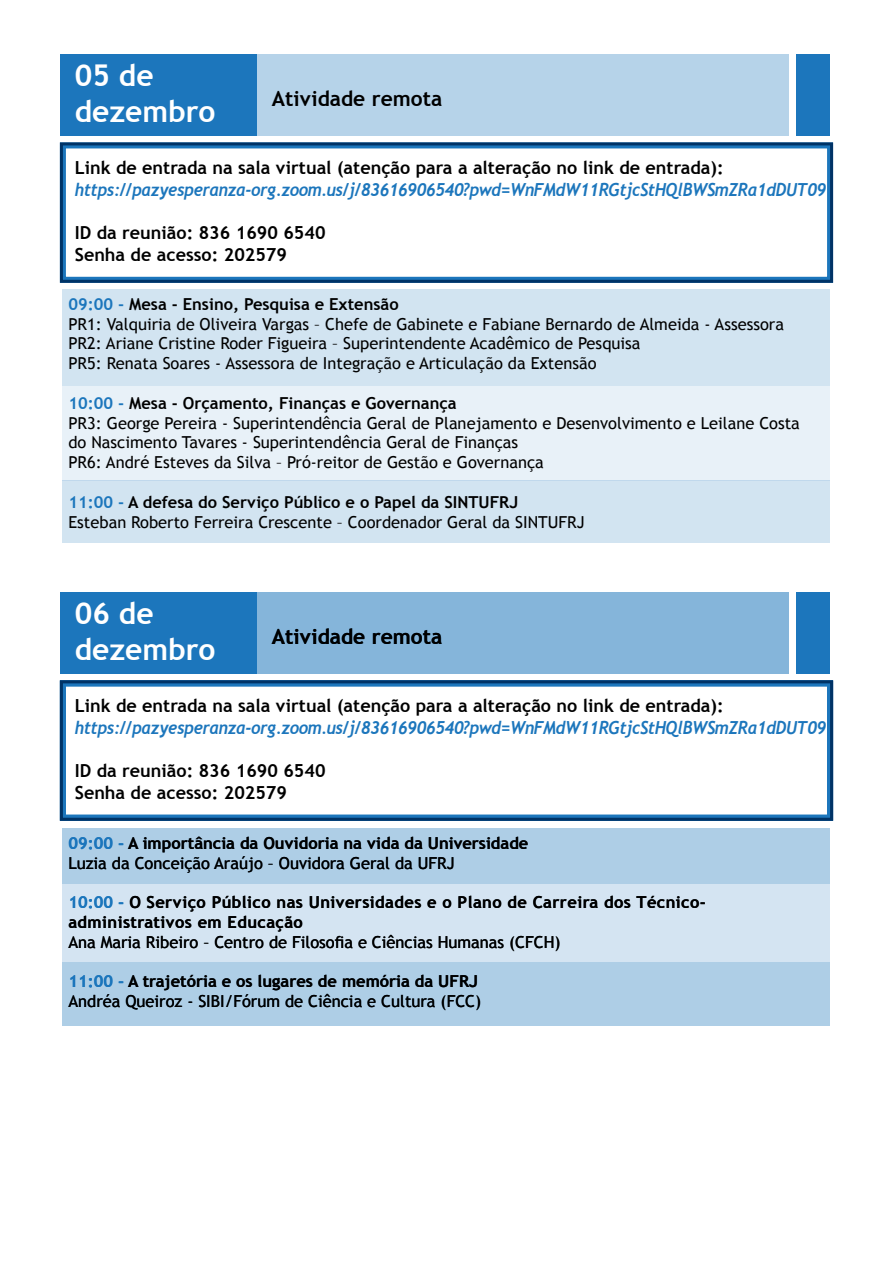
<style>
.page{position:relative;width:893px;height:1263px;background:#fff}
.page>*{position:absolute;margin:0;border:0;box-sizing:border-box;transform-origin:0 0}
.t1{font:700 30px/36px "Trebuchet MS";color:#fff}
.t2{font:700 21px "Trebuchet MS";color:#000}
.t3{font:700 18px/21.6px "Trebuchet MS";color:#000}
.t4{font:italic 700 18px "Trebuchet";letter-spacing:-.025em;color:#1c76bc;scale:.92 1}
.t5{font:16.5px/19.8px "Trebuchet MS";color:#000}
.t6{font:700 16.5px/19.8px "Trebuchet MS";color:#000}
.t7{font:700 16.5px/19.8px "Trebuchet MS";letter-spacing:.025em;color:#000}
.s1{font-weight:700;color:#1c76bc}
.s2{font-weight:700}
.s3{color:#1c76bc}
.s4{font-weight:400}
</style>
<div class="page">
<div style="left:62px;top:386px;width:768px;height:94px;background:#e8f1f8"></div>
<div style="left:62px;top:289px;width:768px;height:97px;background:#d2e4f1"></div>
<div style="left:62px;top:480px;width:768px;height:63px;background:#d2e4f1"></div>
<div style="left:60px;top:142px;width:773px;height:141px;border:6px solid #1c76bc"></div>
<div style="left:60px;top:142px;width:773px;height:141px;border:3px solid #036"></div>
<div style="left:60px;top:54px;width:196px;height:82px;background:#1c76bc"></div>
<div style="left:256px;top:54px;width:533px;height:82px;background:#b6d3e9"></div>
<div style="left:796px;top:54px;width:34px;height:82px;background:#1c76bc"></div>
<div style="left:60px;top:680px;width:773px;height:141px;border:6px solid #1c76bc"></div>
<div style="left:60px;top:680px;width:773px;height:141px;border:3px solid #036"></div>
<div style="left:60px;top:592px;width:196px;height:82px;background:#1c76bc"></div>
<div style="left:256px;top:592px;width:533px;height:82px;background:#85b5da"></div>
<div style="left:796px;top:592px;width:34px;height:82px;background:#1c76bc"></div>
<div style="left:62px;top:884px;width:768px;height:78px;background:#d4e4f2"></div>
<div style="left:62px;top:828px;width:768px;height:56px;background:#aecee6"></div>
<div style="left:62px;top:962px;width:768px;height:64px;background:#aecee6"></div>
<h1 class="t1" style="left:75px;top:57px;width:142px">05 de dezembro</h1>
<p class="t2" style="left:272px;top:85px;width:172px">Atividade remota</p>
<p class="t3" style="left:75px;top:157px;width:650px">Link de entrada na sala virtual (atenção para a alteração no link de entrada):</p>
<p class="t4" style="left:75px;top:178px;width:818px">https://pazyesperanza-org.zoom.us/j/83616906540?pwd=WnFMdW11RGtjcStHQlBWSmZRa1dDUT09</p>
<p class="t3" style="left:75px;top:222px;width:252px">ID da reunião: 836 1690 6540<br>Senha de acesso: 202579</p>
<p class="t5" style="left:68px;top:294px;width:717px"><span class="s1">09:00 -</span> <span class="s2">Mesa - Ensino, Pesquisa e Extensão<br></span>PR1: Valquiria de Oliveira Vargas – Chefe de Gabinete e Fabiane Bernardo de Almeida - Assessora PR2: Ariane Cristine Roder Figueira – Superintendente Acadêmico de Pesquisa<br>PR5: Renata Soares - Assessora de Integração e Articulação da Extensão</p>
<p class="t5" style="left:68px;top:393px;width:733px"><span class="s1">10:00 -</span> <span class="s2">Mesa - Orçamento, Finanças e Governança<br></span>PR3: George Pereira - Superintendência Geral de Planejamento e Desenvolvimento e Leilane Costa do Nascimento Tavares - Superintendência Geral de Finanças<br>PR6: André Esteves da Silva – Pró-reitor de Gestão e Governança</p>
<p class="t5" style="left:68px;top:492px;width:518px"><span class="s1">11:00 -</span> <span class="s2">A defesa do Serviço Público e o Papel da SINTUFRJ<br></span>Esteban Roberto Ferreira Crescente – Coordenador Geral da SINTUFRJ</p>
<h1 class="t1" style="left:75px;top:595px;width:142px">06 de dezembro</h1>
<p class="t2" style="left:272px;top:623px;width:172px">Atividade remota</p>
<p class="t3" style="left:75px;top:695px;width:650px">Link de entrada na sala virtual (atenção para a alteração no link de entrada):</p>
<p class="t4" style="left:75px;top:716px;width:818px">https://pazyesperanza-org.zoom.us/j/83616906540?pwd=WnFMdW11RGtjcStHQlBWSmZRa1dDUT09</p>
<p class="t3" style="left:75px;top:760px;width:252px">ID da reunião: 836 1690 6540<br>Senha de acesso: 202579</p>
<p class="t6" style="left:68px;top:833px;width:461px"><span class="s3">09:00 -</span> A importância da Ouvidoria na vida da Universidade<br><span class="s4">Luzia da Conceição Araújo – Ouvidora Geral da UFRJ</span></p>
<p class="t7" style="left:68px;top:892px;width:639px"><span class="s3">10:00 -</span> O Serviço Público nas Universidades e o Plano de Carreira dos Técnico&shy;administrativos em Educação</p>
<p class="t5" style="left:68px;top:932px;width:494px">Ana Maria Ribeiro – Centro de Filosofia e Ciências Humanas (CFCH)</p>
<p class="t5" style="left:68px;top:972px;width:414px"><span class="s1">11:00 -</span> <span class="s2">A trajetória e os lugares de memória da UFRJ<br></span>Andréa Queiroz - SIBI/Fórum de Ciência e Cultura (FCC)</p>
</div>
